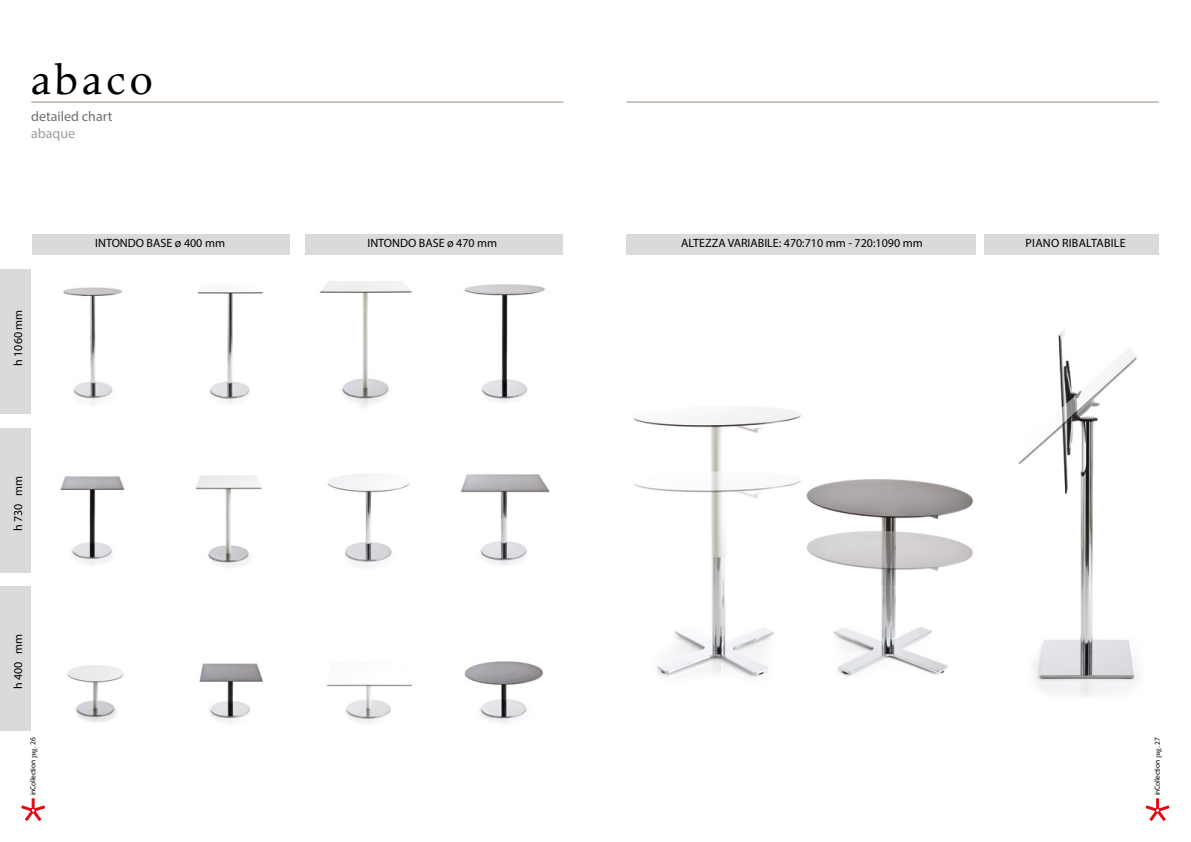
<style>
.page{position:relative;width:1191px;height:842px;background:#fff}
.page>*{position:absolute;margin:0;border:0;box-sizing:border-box;transform-origin:0 0}
.t1{font:48px "Apollo MT Std";letter-spacing:.07em;color:#000}
.t2{font:14px "Myriad Pro";color:#706f6f}
.t3{font:14px "Myriad Pro";color:#9d9d9c}
.t4{font:12px "Myriad Pro";color:#000}
.t5{font:12px "Myriad Pro";letter-spacing:.02em;color:#000}
.t6{font:7.5px "Myriad Pro";letter-spacing:-.025em;color:#000}
.s1{font-family:"Apollo MT Std"}
</style>
<div class="page">
<div style="left:32px;top:234px;width:258px;height:21px;background:#dadada"></div>
<div style="left:305px;top:234px;width:258px;height:21px;background:#dadada"></div>
<img style="left:63px;top:287px;width:59px;height:117px">
<img style="left:460px;top:474px;width:90px;height:91px">
<img style="left:326px;top:684px;width:87px;height:40px">
<img style="left:464px;top:284px;width:81px;height:119px">
<img style="left:195px;top:475px;width:67px;height:93px">
<img style="left:67px;top:665px;width:57px;height:57px">
<img style="left:319px;top:281px;width:93px;height:127px">
<img style="left:327px;top:474px;width:83px;height:94px">
<img style="left:199px;top:663px;width:64px;height:60px">
<img style="left:197px;top:292px;width:67px;height:112px">
<img style="left:60px;top:476px;width:65px;height:89px">
<img style="left:464px;top:661px;width:80px;height:62px">
<div style="left:626px;top:234px;width:350px;height:21px;background:#dadada"></div>
<div style="left:984px;top:234px;width:175px;height:21px;background:#dadada"></div>
<hr style="left:31px;top:102px;width:532px;height:1px;background:#9e8c82">
<hr style="left:626px;top:102px;width:532px;height:1px;background:#9e8c82">
<img style="left:633px;top:407px;width:341px;height:272px">
<img style="left:1018px;top:330px;width:120px;height:366px">
<div style="left:0;top:269px;width:31px;height:144px;background:#dadada"></div>
<div style="left:0;top:428px;width:31px;height:144px;background:#dadada"></div>
<div style="left:0;top:586px;width:31px;height:144px;background:#dadada"></div>
<svg style="left:1146px;top:799px;width:23px;height:21px"></svg>
<svg style="left:22px;top:799px;width:23px;height:21px"></svg>
<h1 class="t1" style="left:31px;top:53px;width:123px">abaco</h1>
<p class="t2" style="left:31px;top:108px;width:83px">detailed chart</p>
<p class="t3" style="left:31px;top:125px;width:46px">abaque</p>
<p class="t4" style="left:11px;top:366px;width:58px;rotate:-90deg">h 1060 mm</p>
<p class="t4" style="left:11px;top:531px;width:57px;rotate:-90deg">h 730 mm</p>
<p class="t4" style="left:11px;top:689px;width:57px;rotate:-90deg">h 400 mm</p>
<p class="t6" style="left:28px;top:795px;width:60px;rotate:-90deg">inCollection <span class="s1">pag.</span> 26</p>
<p class="t4" style="left:95px;top:235px;width:131px">INTONDO BASE ø 400 mm</p>
<p class="t4" style="left:367px;top:235px;width:131px">INTONDO BASE ø 470 mm</p>
<p class="t4" style="left:681px;top:235px;width:243px">ALTEZZA VARIABILE: 470:710 mm - 720:1090 mm</p>
<p class="t5" style="left:1025px;top:235px;width:102px">PIANO RIBALTABILE</p>
<p class="t6" style="left:1152px;top:795px;width:60px;rotate:-90deg">inCollection <span class="s1">pag.</span> 27</p>
</div>
